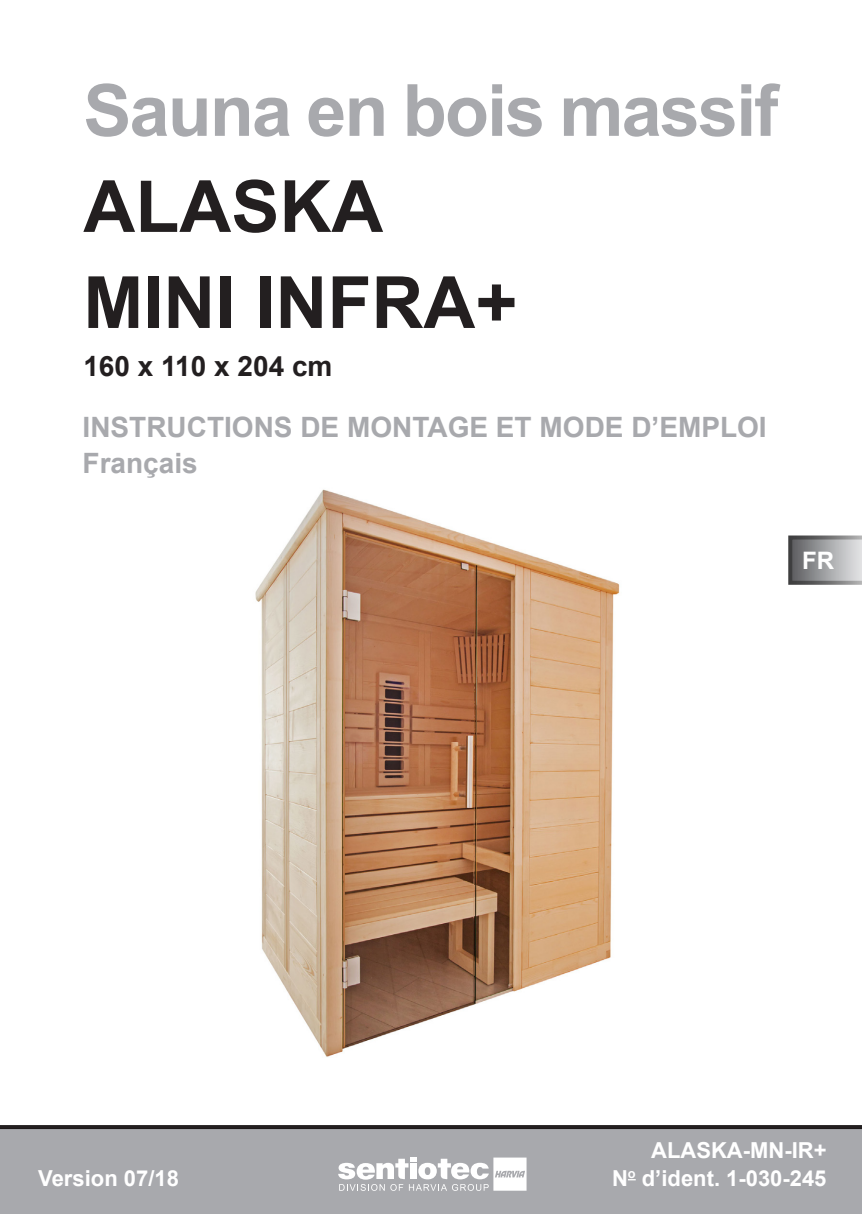
<style>
.page{position:relative;width:862px;height:1214px;background:#fff}
.page>*{position:absolute;margin:0;border:0;box-sizing:border-box;transform-origin:0 0}
.Titel{font:700 72px "Arial";letter-spacing:-.025em;color:#a8a9ad}
.Titel-2{font:700 72px "Arial";color:#231f20}
.t1{font:700 28px/36px "Arial";color:#a8a9ad}
.Titel-3{font:700 28px "Arial";color:#231f20}
.t2{font:700 24px "Arial";color:#fff}
.t3{font:700 22px "Arial";color:#fff}
</style>
<div class="page">
<div style="left:0;top:1128px;width:862px;height:85px;background:#a8a9ad;border:2px solid #a8a9ad"></div>
<svg style="left:0;top:1125px;width:862px;height:3px;background:#272324"></svg>
<svg style="left:338px;top:1157px;width:188px;height:33px"></svg>
<svg style="left:788px;top:535px;width:74px;height:49px;background:#98989a"></svg>
<img style="left:255px;top:489px;width:365px;height:568px">
<p class="Titel" style="left:83px;top:60px;width:696px">Sauna en bois massif</p>
<p class="Titel-2" style="left:83px;top:156px;width:301px">ALASKA</p>
<p class="Titel-2" style="left:83px;top:252px;width:436px">MINI INFRA+</p>
<p class="Titel-3" style="left:83px;top:346px;width:251px">160 x 110 x 204 cm</p>
<p class="t1" style="left:83px;top:410px;width:685px">INSTRUCTIONS DE MONTAGE ET MODE D’EMPLOI<br>Français</p>
<p class="t2" style="left:802px;top:543px;width:34px">FR</p>
<p class="t3" style="left:651px;top:1134px;width:177px">ALASKA-MN-IR+</p>
<p class="t3" style="left:38px;top:1162px;width:142px">Version 07/18</p>
<p class="t3" style="left:612px;top:1162px;width:216px">N<sup>o</sup> d’ident. 1-030-245</p>
</div>
